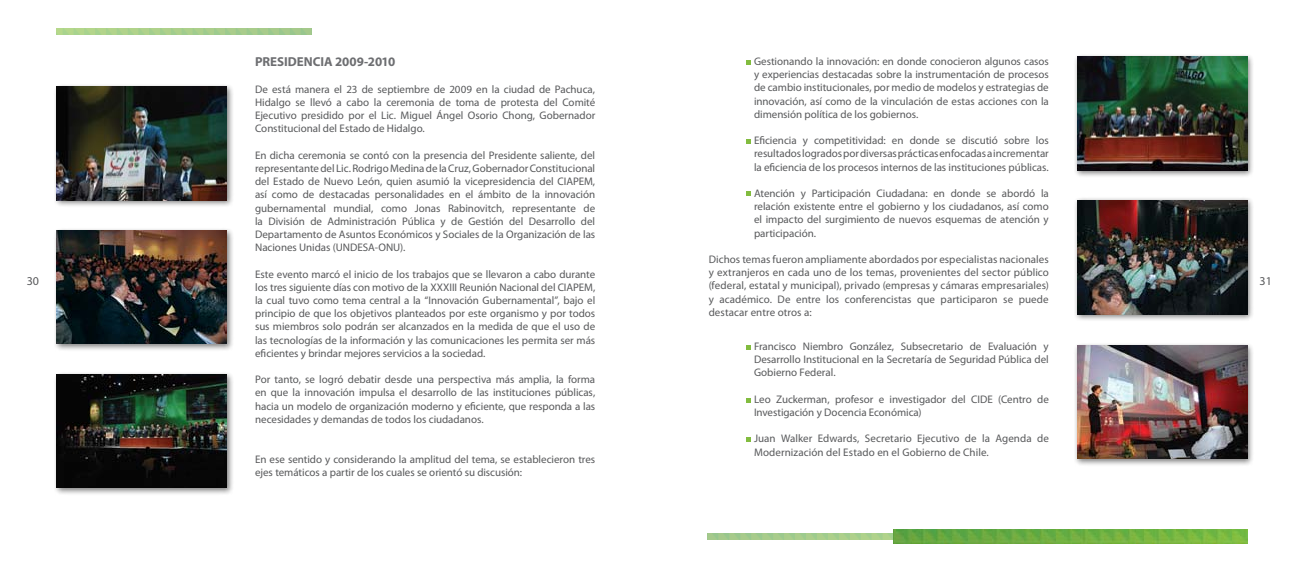
<style>
.page{position:relative;width:1304px;height:567px;background:#fff}
.page>*{position:absolute;margin:0;border:0;box-sizing:border-box;transform-origin:0 0}
.t1{font:700 13px "Myriad Pro";letter-spacing:-.005em;color:#6d6e71}
.t2{font:12px "Myriad Pro";color:#58595b}
.t3{font:11px/13.2px "Myriad Pro";letter-spacing:-.005em;color:#58595b;text-align:justify}
</style>
<div class="page">
<img style="left:893px;top:529px;width:354px;height:14px">
<div style="left:53px;top:84px;width:181px;height:124px;background:#000;opacity:.5"></div>
<img style="left:57px;top:87px;width:170px;height:113px">
<div style="left:53px;top:371px;width:181px;height:124px;background:#000;opacity:.5"></div>
<img style="left:57px;top:374px;width:170px;height:114px">
<div style="left:1074px;top:342px;width:181px;height:124px;background:#000;opacity:.5"></div>
<img style="left:1077px;top:345px;width:170px;height:114px">
<svg style="left:746px;top:60px;width:4px;height:5px"></svg>
<svg style="left:746px;top:139px;width:4px;height:5px"></svg>
<svg style="left:746px;top:191px;width:4px;height:5px"></svg>
<svg style="left:746px;top:345px;width:4px;height:5px"></svg>
<svg style="left:746px;top:399px;width:4px;height:4px"></svg>
<svg style="left:746px;top:437px;width:4px;height:5px"></svg>
<div style="left:1074px;top:53px;width:181px;height:125px;background:#000;opacity:.5"></div>
<img style="left:1077px;top:57px;width:170px;height:113px">
<div style="left:1074px;top:197px;width:181px;height:125px;background:#000;opacity:.5"></div>
<img style="left:1077px;top:200px;width:170px;height:114px">
<div style="left:53px;top:227px;width:181px;height:124px;background:#000;opacity:.5"></div>
<img style="left:57px;top:231px;width:170px;height:113px">
<p class="t3" style="left:754px;top:54px;width:296px">Gestionando la innovación: en donde conocieron algunos casos y experiencias destacadas sobre la instrumentación de procesos de cambio institucionales, por medio de modelos y estrategias de innovación, así como de la vinculación de estas acciones con la dimensión política de los gobiernos.</p>
<p class="t3" style="left:754px;top:134px;width:296px">Eficiencia y competitividad: en donde se discutió sobre los resultados logrados por diversas prácticas enfocadas a incrementar la eficiencia de los procesos internos de las instituciones públicas.</p>
<p class="t3" style="left:754px;top:186px;width:296px">Atención y Participación Ciudadana: en donde se abordó la relación existente entre el gobierno y los ciudadanos, así como el impacto del surgimiento de nuevos esquemas de atención y participación.</p>
<p class="t1" style="left:255px;top:54px;width:142px">PRESIDENCIA 2009-2010</p>
<p class="t3" style="left:255px;top:82px;width:342px">De está manera el 23 de septiembre de 2009 en la ciudad de Pachuca, Hidalgo se llevó a cabo la ceremonia de toma de protesta del Comité Ejecutivo presidido por el Lic. Miguel Ángel Osorio Chong, Gobernador Constitucional del Estado de Hidalgo.</p>
<p class="t3" style="left:255px;top:148px;width:342px">En dicha ceremonia se contó con la presencia del Presidente saliente, del representante del Lic. Rodrigo Medina de la Cruz, Gobernador Constitucional del Estado de Nuevo León, quien asumió la vicepresidencia del CIAPEM, así como de destacadas personalidades en el ámbito de la innovación gubernamental mundial, como Jonas Rabinovitch, representante de la División de Administración Pública y de Gestión del Desarrollo del Departamento de Asuntos Económicos y Sociales de la Organización de las Naciones Unidas (UNDESA-ONU).</p>
<p class="t3" style="left:255px;top:267px;width:342px">Este evento marcó el inicio de los trabajos que se llevaron a cabo durante los tres siguiente días con motivo de la XXXIII Reunión Nacional del CIAPEM, la cual tuvo como tema central a la “Innovación Gubernamental”, bajo el principio de que los objetivos planteados por este organismo y por todos sus miembros solo podrán ser alcanzados en la medida de que el uso de las tecnologías de la información y las comunicaciones les permita ser más eficientes y brindar mejores servicios a la sociedad.</p>
<p class="t3" style="left:255px;top:373px;width:342px">Por tanto, se logró debatir desde una perspectiva más amplia, la forma en que la innovación impulsa el desarrollo de las instituciones públicas, hacia un modelo de organización moderno y eficiente, que responda a las necesidades y demandas de todos los ciudadanos.</p>
<p class="t3" style="left:255px;top:452px;width:342px">En ese sentido y considerando la amplitud del tema, se establecieron tres ejes temáticos a partir de los cuales se orientó su discusión:</p>
<p class="t3" style="left:709px;top:252px;width:342px">Dichos temas fueron ampliamente abordados por especialistas nacionales y extranjeros en cada uno de los temas, provenientes del sector público (federal, estatal y municipal), privado (empresas y cámaras empresariales) y académico. De entre los conferencistas que participaron se puede destacar entre otros a:</p>
<p class="t2" style="left:27px;top:273px;width:14px">30</p>
<p class="t2" style="left:1260px;top:273px;width:14px">31</p>
<p class="t3" style="left:754px;top:340px;width:296px">Francisco Niembro González, Subsecretario de Evaluación y Desarrollo Institucional en la Secretaría de Seguridad Pública del Gobierno Federal.</p>
<p class="t3" style="left:754px;top:392px;width:296px">Leo Zuckerman, profesor e investigador del CIDE (Centro de<br>Investigación y Docencia Económica)</p>
<p class="t3" style="left:754px;top:432px;width:296px">Juan Walker Edwards, Secretario Ejecutivo de la Agenda de<br>Modernización del Estado en el Gobierno de Chile.</p>
</div>
